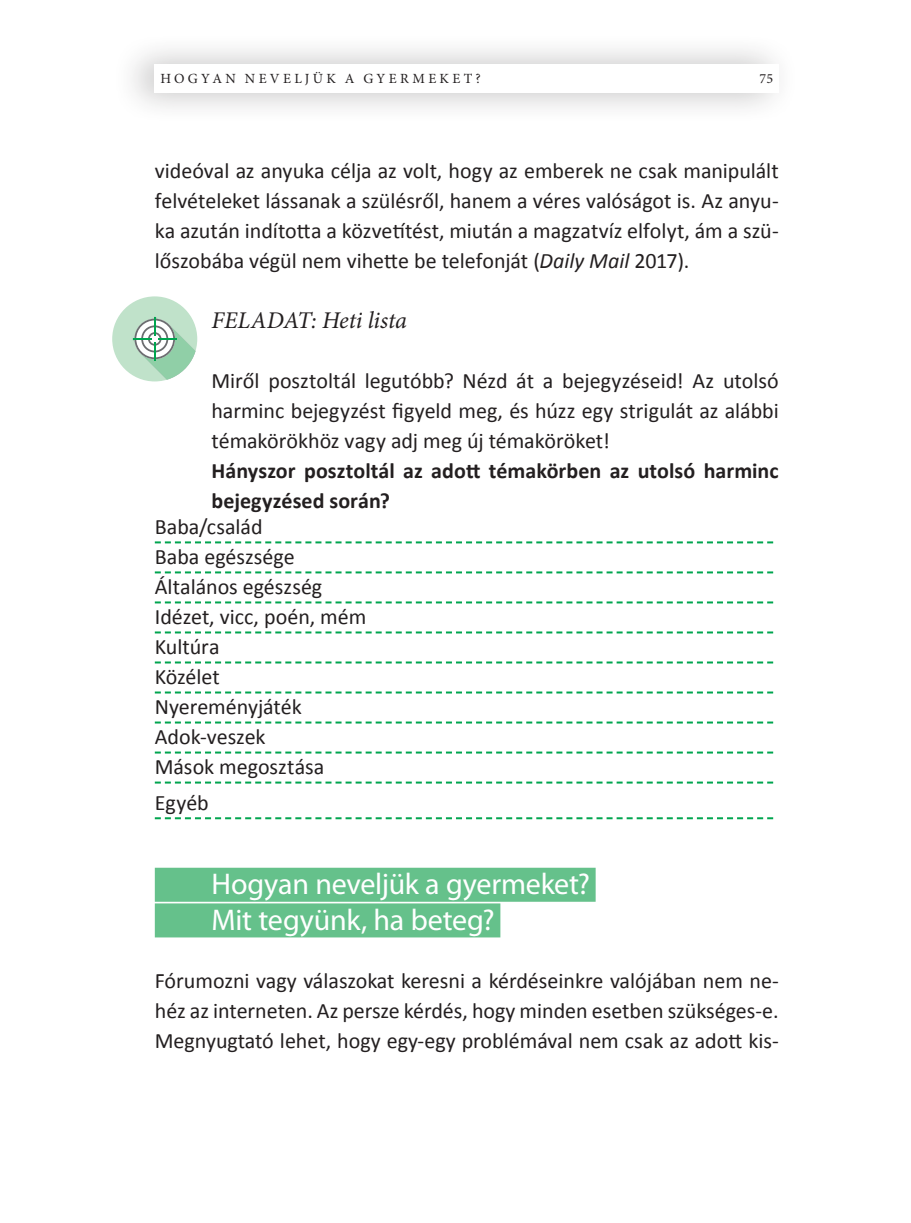
<style>
.page{position:relative;width:911px;height:1223px;background:#fff}
.page>*{position:absolute;margin:0;border:0;box-sizing:border-box;transform-origin:0 0}
.t1{font:30px/35.6px "Myriad Pro";letter-spacing:-.005em;color:#fff}
.t2{font:italic 24px "Minion Pro";letter-spacing:-.01em;color:#231f20}
.t3{font:22px/30px "Calibri";color:#231f20;text-align:justify}
.t4{font:700 22px/30px "Calibri";color:#231f20}
.t5{font:14px "Minion Pro";letter-spacing:.235em;color:#231f20}
.s1{font-style:italic}
</style>
<div class="page">
<div style="left:112px;top:32px;width:686px;height:92px;background:#231f20;opacity:.3"></div>
<div style="left:155px;top:64px;width:623px;height:28px;background:#fff"></div>
<svg style="left:155px;top:541px;width:618px;height:2px"></svg>
<svg style="left:155px;top:571px;width:618px;height:2px"></svg>
<svg style="left:155px;top:601px;width:618px;height:2px"></svg>
<svg style="left:155px;top:631px;width:618px;height:2px"></svg>
<svg style="left:155px;top:661px;width:618px;height:2px"></svg>
<svg style="left:155px;top:691px;width:618px;height:2px"></svg>
<svg style="left:155px;top:721px;width:618px;height:2px"></svg>
<svg style="left:155px;top:751px;width:618px;height:2px"></svg>
<svg style="left:155px;top:781px;width:618px;height:2px"></svg>
<svg style="left:155px;top:817px;width:618px;height:2px"></svg>
<div style="left:155px;top:867px;width:440px;height:34px;background:#65c18b"></div>
<div style="left:155px;top:903px;width:345px;height:34px;background:#65c18b"></div>
<div style="left:112px;top:296px;width:85px;height:85px;background:#c0e2ca;border-radius:50%"></div>
<svg style="left:133px;top:317px;width:62px;height:62px"></svg>
<p class="t5" style="left:160px;top:69px;width:322px">HOGYAN NEVELJÜK A GYERMEKET?</p>
<p class="t5" style="left:759px;top:69px;width:15px">75</p>
<p class="t3" style="left:155px;top:154px;width:625px">videóval az anyuka célja az volt, hogy az emberek ne csak manipulált felvételeket lássanak a szülésről, hanem a véres valóságot is. Az anyu&shy;ka azután indította a közvetítést, miután a magzatvíz elfolyt, ám a szü&shy;lőszobába végül nem vihette be telefonját (<span class="s1">Daily Mail</span> 2017).</p>
<p class="t2" style="left:211px;top:303px;width:197px">FELADAT: Heti lista</p>
<p class="t3" style="left:211px;top:364px;width:568px">Miről posztoltál legutóbb? Nézd át a bejegyzéseid! Az utolsó harminc bejegyzést figyeld meg, és húzz egy strigulát az alábbi témakörökhöz vagy adj meg új témaköröket!</p>
<p class="t4" style="left:211px;top:454px;width:568px">Hányszor posztoltál az adott témakörben az utolsó harminc bejegyzésed során?</p>
<p class="t3" style="left:155px;top:510px;width:213px;text-align:left">Baba/család<br>Baba egészsége<br>Általános egészség<br>Idézet, vicc, poén, mém<br>Kultúra<br>Közélet<br>Nyereményjáték<br>Adok-veszek<br>Mások megosztása</p>
<p class="t3" style="left:155px;top:786px;width:55px">Egyéb</p>
<h1 class="t1" style="left:211px;top:865px;width:380px">Hogyan neveljük a gyermeket?<br>Mit tegyünk, ha beteg?</h1>
<p class="t3" style="left:155px;top:964px;width:625px">Fórumozni vagy válaszokat keresni a kérdéseinkre valójában nem ne&shy;héz az interneten. Az persze kérdés, hogy minden esetben szükséges-e.<br>Megnyugtató lehet, hogy egy-egy problémával nem csak az adott kis-</p>
</div>
